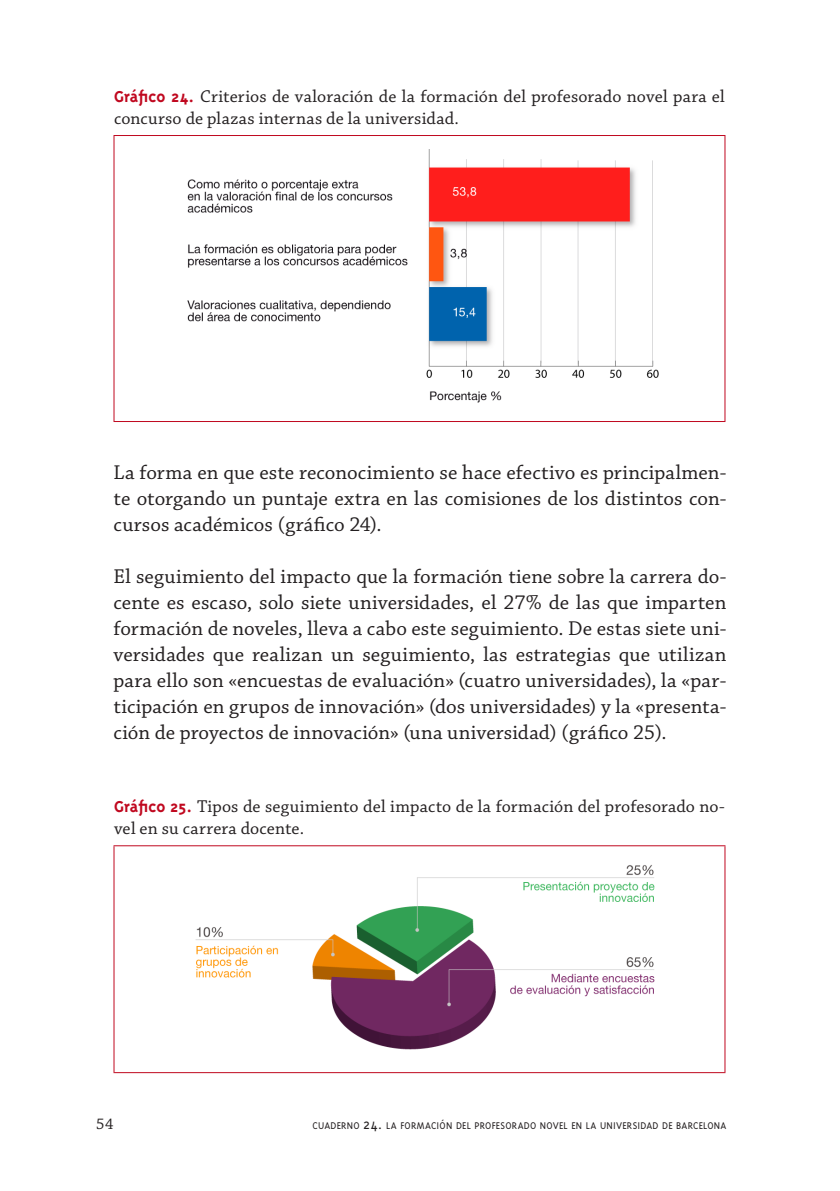
<style>
.page{position:relative;width:840px;height:1191px;background:#fff}
.page>*{position:absolute;margin:0;border:0;box-sizing:border-box;transform-origin:0 0}
._4__TXT_gral{font:21px/26px "Chaparral Pro";color:#231f20;text-align:justify}
._9__pie_figura{font:18px/22px "Chaparral Pro";letter-spacing:.005em;color:#231f20}
.t1{font:16px "Chaparral Pro";color:#231f20}
.t2{font:300 11.2px "Triplex";letter-spacing:.02em;color:#231f20}
.s1{font-family:"Triplex";font-weight:700;color:#c0081f}
.s2{font-size:16px}
</style>
<div class="page">
<hr style="left:113px;top:135px;width:612px;height:1px;background:#c0081f">
<hr style="left:113px;top:136px;width:1px;height:285px;background:#c0081f">
<hr style="left:724px;top:136px;width:1px;height:285px;background:#c0081f">
<hr style="left:113px;top:421px;width:612px;height:1px;background:#c0081f">
<img style="left:187px;top:150px;width:472px;height:253px">
<hr style="left:113px;top:845px;width:612px;height:1px;background:#c0081f">
<hr style="left:113px;top:846px;width:1px;height:226px;background:#c0081f">
<hr style="left:724px;top:846px;width:1px;height:226px;background:#c0081f">
<hr style="left:113px;top:1072px;width:612px;height:1px;background:#c0081f">
<img style="left:195px;top:864px;width:460px;height:186px">
<p class="_9__pie_figura" style="left:114px;top:86px;width:612px"><span class="s1">Gráfico 24.</span> Criterios de valoración de la formación del profesorado novel para el concurso de plazas internas de la universidad.</p>
<p class="_4__TXT_gral" style="left:113px;top:460px;width:614px">La forma en que este reconocimiento se hace efectivo es principalmen&shy;te otorgando un puntaje extra en las comisiones de los distintos con&shy;cursos académicos (gráfico 24).</p>
<p class="_4__TXT_gral" style="left:113px;top:564px;width:614px">El seguimiento del impacto que la formación tiene sobre la carrera do&shy;cente es escaso, solo siete universidades, el 27% de las que imparten formación de noveles, lleva a cabo este seguimiento. De estas siete uni&shy;versidades que realizan un seguimiento, las estrategias que utilizan para ello son «encuestas de evaluación» (cuatro universidades), la «par&shy;ticipación en grupos de innovación» (dos universidades) y la «presenta&shy;ción de proyectos de innovación» (una universidad) (gráfico 25).</p>
<p class="_9__pie_figura" style="left:114px;top:796px;width:612px"><span class="s1">Gráfico 25.</span> Tipos de seguimiento del impacto de la formación del profesorado no&shy;vel en su carrera docente.</p>
<p class="t1" style="left:96px;top:1114px;width:19px">54</p>
<p class="t2" style="left:312px;top:1119px;width:415px">CUADERNO <span class="s2">24.</span> LA FORMACIÓN DEL PROFESORADO NOVEL EN LA UNIVERSIDAD DE BARCELONA</p>
</div>
